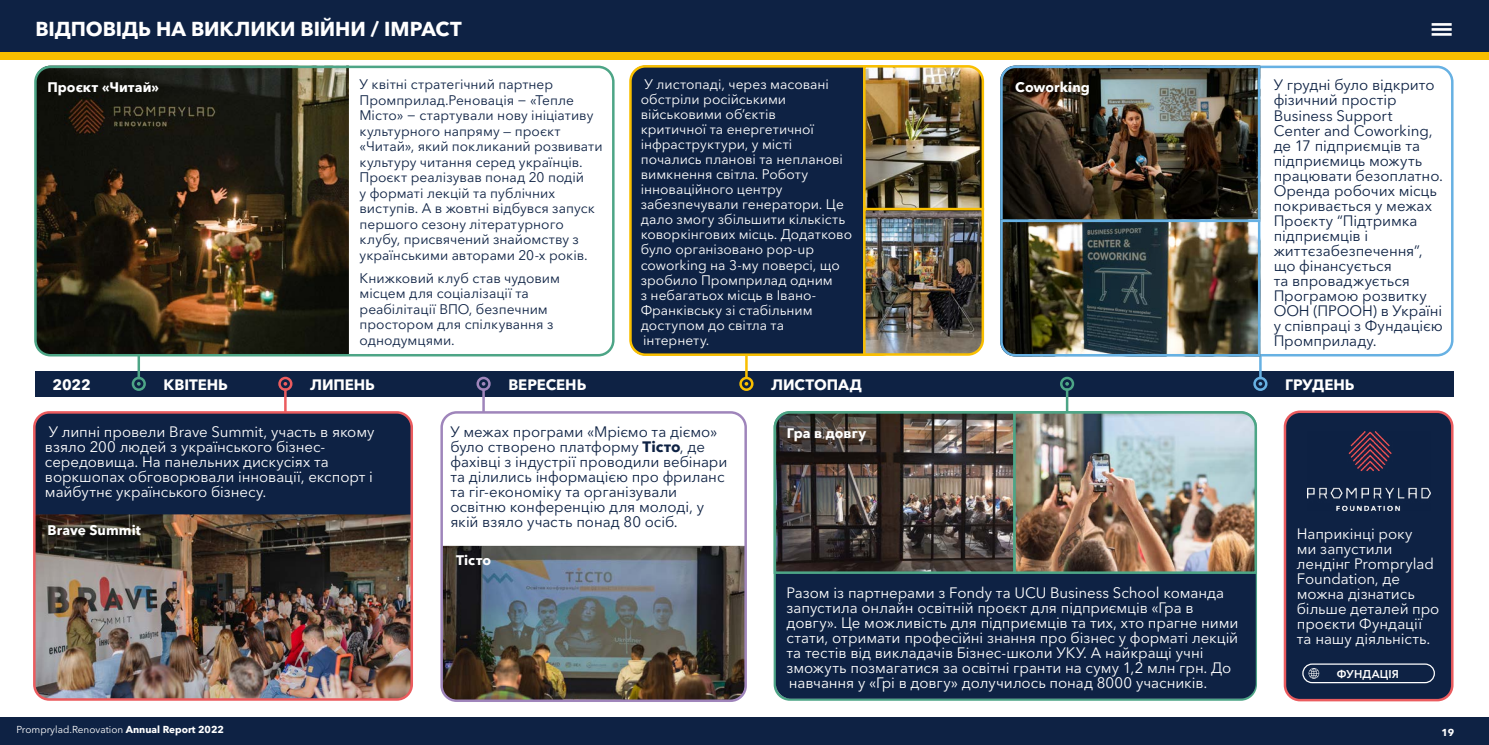
<style>
.page{position:relative;width:1489px;height:745px;background:#fff}
.page>*{position:absolute;margin:0;border:0;box-sizing:border-box;transform-origin:0 0}
.t1{font:700 20px "Avenir Next Cyr W00";letter-spacing:-.01em;color:#fff}
.t2{font:15px/15px "Avenir Next Cyr W00";letter-spacing:-.005em;color:#fff}
.t3{font:15px/15px "Avenir Next Cyr W00";letter-spacing:-.005em;color:#0e2244}
.t4{font:700 15px "Avenir Next Cyr W00";letter-spacing:-.005em;color:#fff}
.t5{font:13.75px/15.5px "Avenir Next Cyr W00";color:#0e2244}
.t6{font:13.75px/15px "Avenir Next Cyr W00";color:#fff}
.t7{font:700 13.75px "Avenir Next Cyr W00";letter-spacing:.005em;color:#fff}
.t8{font:600 11.25px "Avenir Next Cyr W00";letter-spacing:.015em;color:#fff}
.t9{font:10px "Avenir Next Cyr W00";color:#fff}
.t10{font:700 10px "Avenir Next Cyr W00";color:#fff}
.s1{font-weight:700}
</style>
<div class="page">
<img style="left:37px;top:66px;width:312px;height:288px">
<img style="left:35px;top:514px;width:376px;height:185px">
<div style="left:36px;top:414px;width:374px;height:100px;background:#0e2244"></div>
<div style="left:33px;top:411px;width:380px;height:289px;border:2px solid #eb5c5f;border-radius:15px"></div>
<div style="left:0;top:0;width:1488px;height:52px;background:#0e2244"></div>
<div style="left:0;top:717px;width:1488px;height:27px;background:#0e2244"></div>
<div style="left:35px;top:371px;width:1418px;height:25px;background:#0e2244"></div>
<div style="left:132px;top:376px;width:14px;height:14px;border:2px solid #4da586;border-radius:50%"></div>
<hr style="left:137px;top:355px;width:3px;height:24px;background:#4da586">
<svg style="left:137px;top:382px;width:4px;height:3px"></svg>
<div style="left:1253px;top:376px;width:14px;height:14px;border:2px solid #67b1e3;border-radius:50%"></div>
<hr style="left:1258px;top:355px;width:3px;height:24px;background:#67b1e3">
<div style="left:476px;top:376px;width:14px;height:14px;border:2px solid #9f85bb;border-radius:50%"></div>
<hr style="left:482px;top:388px;width:3px;height:24px;background:#9f85bb">
<div style="left:278px;top:376px;width:14px;height:14px;border:2px solid #eb5c5f;border-radius:50%"></div>
<hr style="left:284px;top:388px;width:2px;height:24px;background:#eb5c5f">
<div style="left:1059px;top:376px;width:15px;height:14px;border:2px solid #4da586;border-radius:50%"></div>
<hr style="left:1065px;top:388px;width:3px;height:24px;background:#4da586">
<div style="left:739px;top:376px;width:14px;height:14px;border:2px solid #f9bf00;border-radius:50%"></div>
<hr style="left:745px;top:355px;width:2px;height:22px;background:#f9bf00">
<div style="left:34px;top:66px;width:580px;height:290px;border:2px solid #4da586;border-radius:15px"></div>
<img style="left:443px;top:545px;width:302px;height:155px">
<div style="left:440px;top:411px;width:307px;height:290px;border:2px solid #9f85bb;border-radius:15px"></div>
<div style="left:775px;top:574px;width:480px;height:124px;background:#0e2244"></div>
<img style="left:773px;top:409px;width:484px;height:165px">
<img style="left:1000px;top:65px;width:261px;height:292px">
<div style="left:1284px;top:411px;width:168px;height:288px;background:#0e2244;border-radius:15px"></div>
<div style="left:1283px;top:410px;width:170px;height:291px;border:2px solid #eb5c5f;border-radius:15px"></div>
<img style="left:1307px;top:431px;width:122px;height:79px">
<div style="left:632px;top:68px;width:229px;height:285px;background:#0e2244"></div>
<div style="left:629px;top:65px;width:268px;height:291px;border:2px solid #f9bf00;border-radius:15px"></div>
<img style="left:861px;top:65px;width:124px;height:291px">
<div style="left:1302px;top:663px;width:132px;height:19px;border:1px solid #fff;border-radius:9px"></div>
<svg style="left:1308px;top:668px;width:11px;height:10px"></svg>
<div style="left:0;top:52px;width:1488px;height:7px;background:#f9bf00"></div>
<h1 class="t1" style="left:35px;top:17px;width:427px">ВІДПОВІДЬ НА ВИКЛИКИ ВІЙНИ / IMPACT</h1>
<h1 class="t1" style="left:1455px;top:22px;width:16px;rotate:90deg">|||</h1>
<p class="t7" style="left:47px;top:79px;width:113px">Проєкт «Читай»</p>
<p class="t5" style="left:359px;top:77px;width:244px">У квітні стратегічний партнер Промприлад.Реновація − «Тепле Місто» − стартували нову ініціативу культурного напряму — проєкт «Читай», який покликаний розвивати культуру читання серед українців.<br>Проєкт реалізував понад 20 подій<br>у форматі лекцій та публічних виступів. А в жовтні відбувся запуск першого сезону літературного клубу, присвячений знайомству з українськими авторами 20-х років.</p>
<p class="t5" style="left:359px;top:270px;width:202px">Книжковий клуб став чудовим місцем для соціалізації та реабілітації ВПО, безпечним простором для спілкування з однодумцями.</p>
<p class="t6" style="left:640px;top:77px;width:213px">У листопаді, через масовані обстріли російськими військовими об’єктів<br>критичної та енергетичної інфраструктури, у місті почались планові та непланові вимкнення світла. Роботу інноваційного центру забезпечували генератори. Це дало змогу збільшити кількість коворкінгових місць. Додатково було організовано pop-up coworking на 3-му поверсі, що зробило Промприлад одним<br>з небагатьох місць в Івано-<br>Франківську зі стабільним доступом до світла та інтернету.</p>
<p class="t7" style="left:1015px;top:79px;width:76px">Coworking</p>
<p class="t3" style="left:1273px;top:78px;width:171px">У грудні було відкрито фізичний простір<br>Business Support<br>Center and Coworking, де 17 підприємців та підприємиць можуть працювати безоплатно.<br>Оренда робочих місць покривається у межах<br>Проєкту “Підтримка підприємців і життєзабезпечення”, що фінансується<br>та впроваджується<br>Програмою розвитку<br>ООН (ПРООН) в Україні у співпраці з Фундацією<br>Промприладу.</p>
<p class="t4" style="left:52px;top:375px;width:40px">2022</p>
<p class="t4" style="left:164px;top:375px;width:66px">КВІТЕНЬ</p>
<p class="t4" style="left:310px;top:375px;width:66px">ЛИПЕНЬ</p>
<p class="t4" style="left:508px;top:375px;width:79px">ВЕРЕСЕНЬ</p>
<p class="t4" style="left:771px;top:375px;width:92px">ЛИСТОПАД</p>
<p class="t4" style="left:1285px;top:375px;width:71px">ГРУДЕНЬ</p>
<p class="t2" style="left:45px;top:424px;width:331px">У липні провели Brave Summit, участь в якому взяло 200 людей з українського бізнес&shy;середовища. На панельних дискусіях та воркшопах обговорювали інновації, експорт і майбутнє українського бізнесу.</p>
<p class="t7" style="left:48px;top:521px;width:95px">Brave Summit</p>
<p class="t3" style="left:450px;top:424px;width:278px">У межах програми «Мріємо та діємо» було створено платформу <span class="s1">Тісто</span>, де фахівці з індустрії проводили вебінари та ділились інформацією про фриланс та гіг-економіку та організували освітню конференцію для молоді, у якій взяло участь понад 80 осіб.</p>
<p class="t7" style="left:456px;top:551px;width:37px">Тісто</p>
<p class="t7" style="left:786px;top:424px;width:81px">Гра в довгу</p>
<p class="t2" style="left:786px;top:584px;width:453px">Разом із партнерами з Fondy та UCU Business School команда запустила онлайн освітній проєкт для підприємців «Гра в довгу». Це можливість для підприємців та тих, хто прагне ними стати, отримати професійні знання про бізнес у форматі лекцій та тестів від викладачів Бізнес-школи УКУ. А найкращі учні зможуть позмагатися за освітні гранти на суму 1,2 млн грн. До навчання у «Грі в довгу» долучилось понад 8000 учасників.</p>
<p class="t2" style="left:1296px;top:526px;width:144px">Наприкінці року<br>ми запустили лендінг Promprylad<br>Foundation, де можна дізнатись більше деталей про проєкти Фундації та нашу діяльність.</p>
<p class="t8" style="left:1336px;top:666px;width:63px">ФУНДАЦІЯ</p>
<p class="t9" style="left:17px;top:723px;width:209px">Promprylad.Renovation <span class="s1">Annual Report 2022</span></p>
<p class="t10" style="left:1441px;top:725px;width:14px">19</p>
</div>
